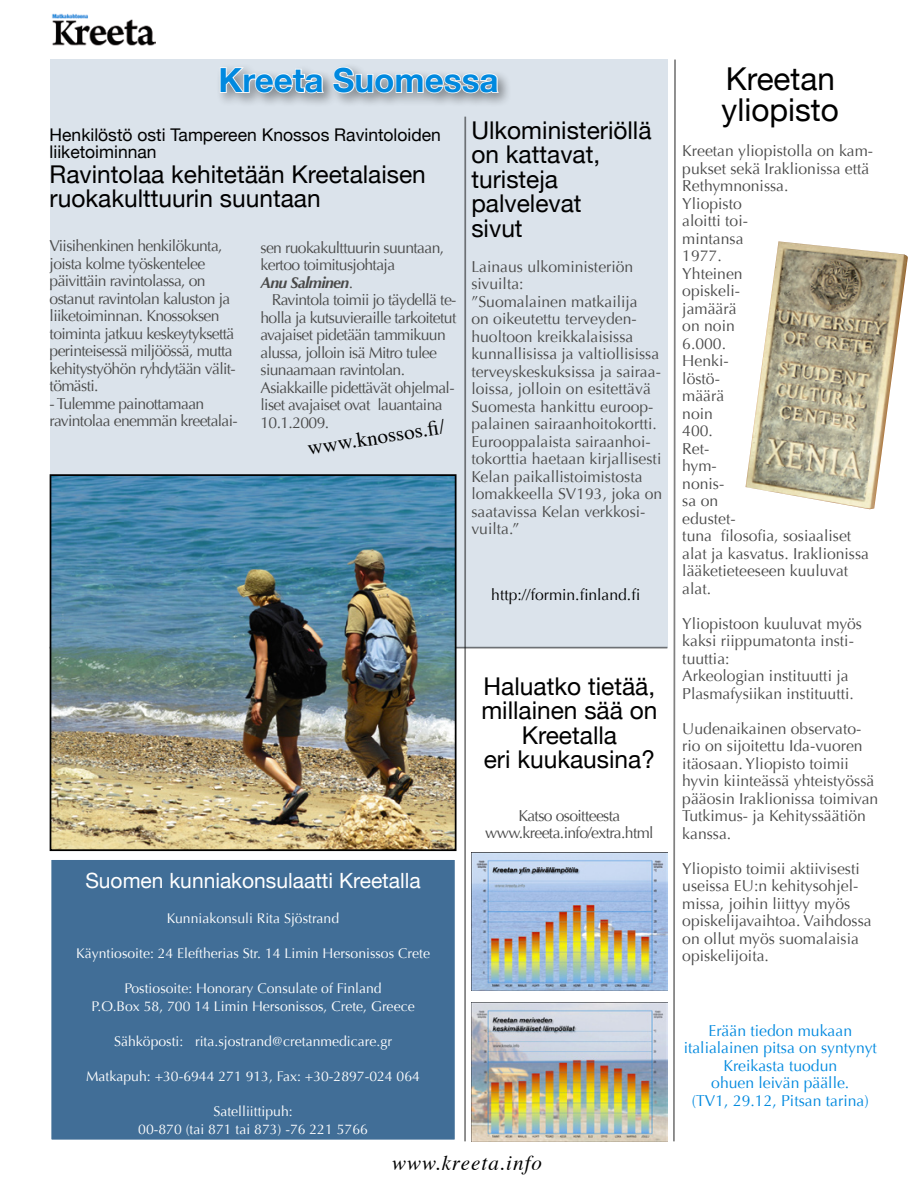
<style>
.page{position:relative;width:918px;height:1191px;background:#fff}
.page>*{position:absolute;margin:0;border:0;box-sizing:border-box;transform-origin:0 0}
.t1{font:700 33.25px "Helvetica Neue";color:#0089df}
.t2{font:31.5px/31.5px "Helvetica Neue";color:#000}
.t3{font:24.5px/24.5px "Helvetica Neue";color:#000}
.t4{font:21px "Helvetica Neue";color:#fff}
.t5{font:21px "Times";color:#000}
.t6{font:italic 21px "Times";letter-spacing:.05em;color:#000}
.t7{font:17.5px/17.5px "Helvetica Neue";color:#000}
.t8{font:15.75px/17.5px "Optima";color:#4a4a4a}
.t9{font:15.75px/17.5px "Optima";letter-spacing:-.04em;color:#4a4a4a}
.t10{font:15.75px/17.5px "Optima";color:#0089df;text-align:center}
.t11{font:15.75px "Optima";color:#000}
.t12{font:14px/17.5px "Optima";color:#fff;text-align:center}
.s1{font-weight:700;font-style:italic}
</style>
<div class="page">
<div style="left:50px;top:858px;width:406px;height:283px;background:#416e97;border:2px solid #fff"></div>
<img style="left:745px;top:241px;width:163px;height:268px">
<img style="left:471px;top:1002px;width:196px;height:139px">
<img style="left:471px;top:852px;width:196px;height:138px">
<div style="left:50px;top:60px;width:617px;height:588px;background:#dbe3eb"></div>
<div style="left:215px;top:62px;width:297px;height:45px;background:#000;opacity:.44"></div>
<svg style="left:219px;top:66px;width:107px;height:28px"></svg>
<svg style="left:332px;top:66px;width:168px;height:28px"></svg>
<hr style="left:50px;top:647px;width:617px;height:1px;background:#000">
<img style="left:53px;top:477px;width:400px;height:371px">
<div style="left:50px;top:474px;width:406px;height:377px;border:2px solid #000"></div>
<hr style="left:464px;top:117px;width:2px;height:1024px;background:#000">
<svg style="left:673px;top:59px;width:3px;height:1083px"></svg>
<img style="left:52px;top:14px;width:104px;height:32px">
<h1 class="t1" style="left:218px;top:60px;width:282px">Kreeta Suomessa</h1>
<h3 class="t3" style="left:471px;top:117px;width:182px">Ulkoministeriöllä on kattavat, turisteja palvelevat<br>sivut</h3>
<p class="t8" style="left:471px;top:258px;width:192px">Lainaus ulkoministeriön sivuilta:<br>”Suomalainen matkailija<br>on oikeutettu terveyden&shy;huoltoon kreikkalaisissa kunnallisissa ja valtiollisissa terveyskeskuksissa ja sairaa&shy;loissa, jolloin on esitettävä<br>Suomesta hankittu euroop&shy;palainen sairaanhoitokortti.<br>Eurooppalaista sairaanhoi&shy;tokorttia haetaan kirjallisesti<br>Kelan paikallistoimistosta lomakkeella SV193, joka on saatavissa Kelan verkkosi&shy;vuilta.”</p>
<p class="t7" style="left:50px;top:125px;width:393px">Henkilöstö osti Tampereen Knossos Ravintoloiden liiketoiminnan</p>
<h3 class="t3" style="left:50px;top:161px;width:378px">Ravintolaa kehitetään Kreetalaisen ruokakulttuurin suuntaan</h3>
<p class="t9" style="left:50px;top:237px;width:188px">Viisihenkinen henkilökunta, joista kolme työskentelee päivittäin ravintolassa, on ostanut ravintolan kaluston ja liiketoiminnan. Knossoksen toiminta jatkuu keskeytyksettä perinteisessä miljöössä, mutta kehitystyöhön ryhdytään välit&shy;tömästi.</p>
<p class="t9" style="left:50px;top:395px;width:190px">- Tulemme painottamaan ravintolaa enemmän kreetalai-</p>
<p class="t9" style="left:260px;top:239px;width:185px">sen ruokakulttuurin suuntaan, kertoo toimitusjohtaja<br><span class="s1">Anu Salminen</span>.</p>
<p class="t9" style="left:260px;top:291px;width:197px;text-indent:11px">Ravintola toimii jo täydellä te&shy;holla ja kutsuvieraille tarkoitetut avajaiset pidetään tammikuun alussa, jolloin isä Mitro tulee siunaamaan ravintolan.<br>Asiakkaille pidettävät ohjelmal&shy;liset avajaiset ovat lauantaina<br>10.1.2009.</p>
<h3 class="t5" style="left:305px;top:429px;width:144px;rotate:-9deg">www.knossos.fi/</h3>
<p class="t11" style="left:491px;top:585px;width:150px">http://formin.finland.fi</p>
<h3 class="t3" style="left:481px;top:673px;width:178px;text-align:center">Haluatko tietää, millainen sää on<br>Kreetalla<br>eri kuukausina?</h3>
<h3 class="t4" style="left:85px;top:868px;width:337px">Suomen kunniakonsulaatti Kreetalla</h3>
<p class="t12" style="left:167px;top:910px;width:174px">Kunniakonsuli Rita Sjöstrand</p>
<p class="t12" style="left:76px;top:945px;width:355px">Käyntiosoite: 24 Eleftherias Str. 14 Limin Hersonissos Crete</p>
<p class="t12" style="left:91px;top:980px;width:325px">Postiosoite: Honorary Consulate of Finland<br>P.O.Box 58, 700 14 Limin Hersonissos, Crete, Greece</p>
<p class="t12" style="left:114px;top:1032px;width:279px">Sähköposti: rita.sjostrand@cretanmedicare.gr</p>
<p class="t12" style="left:86px;top:1067px;width:335px">Matkapuh: +30-6944 271 913, Fax: +30-2897-024 064</p>
<p class="t12" style="left:138px;top:1102px;width:231px">Satelliittipuh:<br>00-870 (tai 871 tai 873) -76 221 5766</p>
<p class="t9" style="left:485px;top:807px;width:170px;text-align:center">Katso osoitteesta www.kreeta.info/extra.html</p>
<h3 class="t6" style="left:392px;top:1143px;width:152px">www.kreeta.info</h3>
<h2 class="t2" style="left:721px;top:62px;width:119px">Kreetan yliopisto</h2>
<p class="t8" style="left:682px;top:142px;width:192px">Kreetan yliopistolla on kam&shy;pukset sekä Iraklionissa että<br>Rethymnonissa.<br>Yliopisto<br>aloitti toi-<br>mintansa<br>1977.<br>Yhteinen<br>opiskeli-<br>jamäärä<br>on noin<br>6.000.<br>Henki-<br>löstö-<br>määrä<br>noin<br>400.<br>Ret-<br>hym-<br>nonis-<br>sa on<br>edustet-<br>tuna filosofia, sosiaaliset alat ja kasvatus. Iraklionissa lääketieteeseen kuuluvat alat.</p>
<p class="t8" style="left:682px;top:615px;width:181px">Yliopistoon kuuluvat myös kaksi riippumatonta insti&shy;tuuttia:<br>Arkeologian instituutti ja<br>Plasmafysiikan instituutti.</p>
<p class="t8" style="left:682px;top:720px;width:197px">Uudenaikainen observato&shy;rio on sijoitettu Ida-vuoren itäosaan. Yliopisto toimii hyvin kiinteässä yhteistyössä pääosin Iraklionissa toimivan<br>Tutkimus- ja Kehityssäätiön kanssa.</p>
<p class="t8" style="left:682px;top:860px;width:191px">Yliopisto toimii aktiivisesti useissa EU:n kehitysohjel&shy;missa, joihin liittyy myös opiskelijavaihtoa. Vaihdossa on ollut myös suomalaisia opiskelijoita.</p>
<p class="t10" style="left:683px;top:1022px;width:195px">Erään tiedon mukaan italialainen pitsa on syntynyt<br>Kreikasta tuodun<br>ohuen leivän päälle.<br>(TV1, 29.12, Pitsan tarina)</p>
</div>
